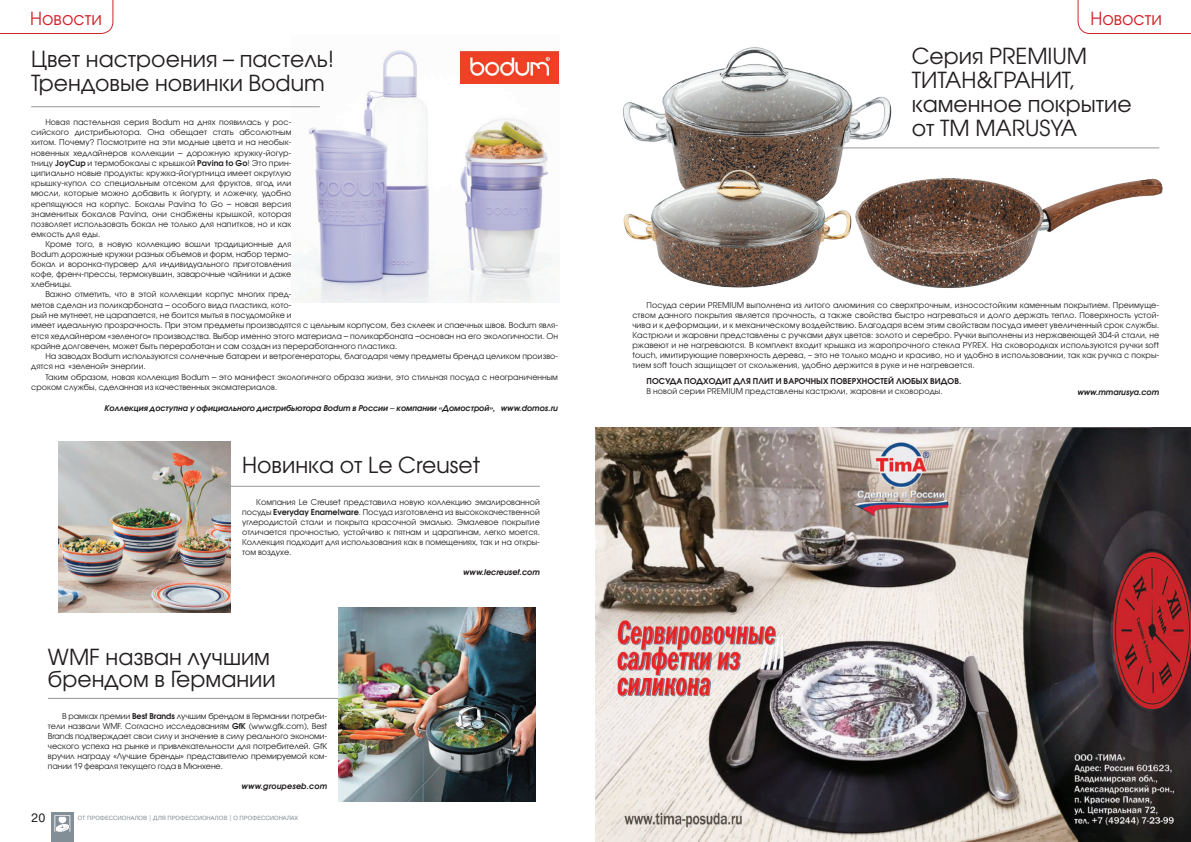
<style>
.page{position:relative;width:1191px;height:842px;background:#fff}
.page>*{position:absolute;margin:0;border:0;box-sizing:border-box;transform-origin:0 0}
.t1{font:22px/24px "Avant Garde Gothic C";color:#231f20}
.t2{font:18px "Avant Garde Gothic C";color:#d1232a}
.t3{font:12px "Pragmatica C";color:#231f20}
.t4{font:8px/10px "Avant Garde Gothic C";color:#231f20;text-align:justify}
.t5{font:italic 600 8px "Avant Garde Gothic C";color:#231f20}
.t6{font:600 8px "Avant Garde Gothic C";letter-spacing:.01em;color:#231f20}
.t7{font:italic 600 8px "Avant Garde Gothic C";letter-spacing:.02em;color:#231f20}
.t8{font:6px "Pragmatica C";color:#828f96}
.s1{font-size:9px}
.s2{font-weight:600}
.s3{font-weight:400;font-style:normal;font-size:9px}
</style>
<div class="page">
<svg style="left:1077px;top:0;width:114px;height:34px"></svg>
<svg style="left:0;top:0;width:113px;height:34px"></svg>
<div style="left:51px;top:812px;width:23px;height:30px;background:#828f96"></div>
<svg style="left:54px;top:815px;width:16px;height:17px"></svg>
<img style="left:623px;top:47px;width:288px;height:102px">
<img style="left:869px;top:179px;width:293px;height:109px">
<img style="left:623px;top:146px;width:246px;height:142px">
<hr style="left:832px;top:147px;width:327px;height:1px;background:#939598">
<img style="left:291px;top:50px;width:268px;height:253px">
<hr style="left:222px;top:486px;width:318px;height:1px;background:#939598">
<hr style="left:31px;top:106px;width:289px;height:1px;background:#939598">
<img style="left:460px;top:51px;width:98px;height:33px">
<hr style="left:48px;top:698px;width:300px;height:1px;background:#939598">
<img style="left:338px;top:608px;width:197px;height:193px">
<img style="left:59px;top:441px;width:171px;height:171px">
<img style="left:595px;top:428px;width:596px;height:414px">
<h2 class="t2" style="left:30px;top:8px;width:73px">Новости</h2>
<h2 class="t2" style="left:1090px;top:8px;width:73px">Новости</h2>
<h1 class="t1" style="left:31px;top:47px;width:304px">Цвет настроения – пастель!<br>Трендовые новинки Bodum</h1>
<p class="t4" style="left:31px;top:117px;width:262px;text-indent:14px">Новая пастельная серия Bodum на днях появилась у рос&shy;сийского дистрибьютора. Она обещает стать абсолютным хитом. Почему? Посмотрите на эти модные цвета и на необык-</p>
<p class="t4" style="left:31px;top:148px;width:262px">новенных хедлайнеров коллекции <span class="s1">–</span> дорожную кружку-йогур&shy;тницу <span class="s2">JoyCup</span> и термобокалы с крышкой <span class="s2">Pavina to Go</span>! Это прин&shy;ципиально новые продукты: кружка-йогуртница имеет округлую крышку-купол со специальным отсеком для фруктов, ягод или мюсли, которые можно добавить к йогурту, и ложечку, удобно</p>
<p class="t4" style="left:31px;top:199px;width:262px">крепящуюся на корпус. Бокалы Pavina to Go <span class="s1">–</span> новая версия знаменитых бокалов Pavina, они снабжены крышкой, которая позволяет использовать бокал не только для напитков, но и как емкость для еды.</p>
<p class="t4" style="left:31px;top:239px;width:262px;text-indent:14px">Кроме того, в новую коллекцию вошли традиционные для Bodum дорожные кружки разных объемов и форм, набор термо&shy;бокал и воронка-пуровер для индивидуального приготовления кофе, френч-прессы, термокувшин, заварочные чайники и даже хлебницы.</p>
<p class="t4" style="left:31px;top:289px;width:262px;line-height:11px;text-align:right">Важно отметить, что в этой коллекции корпус многих пред&shy;метов сделан из поликарбоната <span class="s1">–</span> особого вида пластика, кото-</p>
<p class="t4" style="left:31px;top:310px;width:528px">рый не мутнеет, не царапается, не боится мытья в посудомойке и<br>имеет идеальную прозрачность. При этом предметы производятся с цельным корпусом, без склеек и спаечных швов. Bodum явля-</p>
<p class="t4" style="left:31px;top:331px;width:528px">ется хедлайнером «зеленого» производства. Выбор именно этого материала <span class="s1">–</span> поликарбоната <span class="s1">–</span>основан на его экологичности. Он крайне долговечен, может быть переработан и сам создан из переработанного пластика.</p>
<p class="t4" style="left:31px;top:351px;width:528px;text-indent:14px">На заводах Bodum используются солнечные батареи и ветрогенераторы, благодаря чему предметы бренда целиком произво&shy;дятся на «зеленой» энергии.</p>
<p class="t4" style="left:31px;top:372px;width:528px;text-indent:14px">Таким образом, новая коллекция Bodum <span class="s1">–</span> это манифест экологичного образа жизни, это стильная посуда с неограниченным сроком службы, сделанная из качественных экоматериалов.</p>
<p class="t5" style="left:105px;top:404px;width:455px">Коллекция доступна у официального дистрибьютора Bodum в России <span class="s3">–</span> компании «Домострой», www.domos.ru</p>
<h1 class="t1" style="left:242px;top:452px;width:239px">Новинка от Le Creuset</h1>
<p class="t4" style="left:242px;top:497px;width:299px;text-indent:14px">Компания Le Creuset представила новую коллекцию эмалированной посуды <span class="s2">Everyday Enamelware</span>. Посуда изготовлена из высококачественной углеродистой стали и покрыта красочной эмалью. Эмалевое покрытие отличается прочностью, устойчиво к пятнам и царапинам, легко моется.<br>Коллекция подходит для использования как в помещениях, так и на откры&shy;том воздухе.</p>
<p class="t5" style="left:463px;top:567px;width:78px">www.lecreuset.com</p>
<h1 class="t1" style="left:48px;top:646px;width:229px;line-height:22px">WMF назван лучшим брендом в Германии</h1>
<p class="t4" style="left:48px;top:711px;width:281px;text-indent:14px">В рамках премии <span class="s2">Best Brands</span> лучшим брендом в Германии потреби&shy;тели назвали WMF. Согласно исследованиям <span class="s2">GfK</span> (www.gfk.com), Best Brands подтверждает свои силу и значение в силу реального экономи&shy;ческого успеха на рынке и привлекательности для потребителей. GfK вручил награду «Лучшие бренды» представителю премируемой ком&shy;пании 19 февраля текущего года в Мюнхене.</p>
<p class="t7" style="left:242px;top:782px;width:87px">www.groupeseb.com</p>
<h3 class="t3" style="left:31px;top:811px;width:16px">20</h3>
<p class="t8" style="left:78px;top:815px;width:222px">ОТ ПРОФЕССИОНАЛОВ | ДЛЯ ПРОФЕССИОНАЛОВ | О ПРОФЕССИОНАЛАХ</p>
<h1 class="t1" style="left:911px;top:44px;width:222px">Серия PREMIUM<br>ТИТАН&amp;ГРАНИТ, каменное покрытие от ТМ MARUSYA</h1>
<p class="t4" style="left:632px;top:300px;width:528px;text-indent:14px">Посуда серии PREMIUM выполнена из литого алюминия со сверхпрочным, износостойким каменным покрытием. Преимуще&shy;ством данного покрытия является прочность, а также свойства быстро нагреваться и долго держать тепло. Поверхность устой&shy;чива и к деформации, и к механическому воздействию. Благодаря всем этим свойствам посуда имеет увеличенный срок службы.<br>Кастрюли и жаровни представлены с ручками двух цветов: золото и серебро. Ручки выполнены из нержавеющей 304-й стали, не ржавеют и не нагреваются. В комплект входит крышка из жаропрочного стекла PYREX. На сковородках используются ручки soft touch, имитирующие поверхность дерева, – это не только модно и красиво, но и удобно в использовании, так как ручка с покры&shy;тием soft touch защищает от скольжения, удобно держится в руке и не нагревается.</p>
<p class="t6" style="left:646px;top:376px;width:45px">Посуда под</p>
<p class="t6" style="left:703px;top:376px;width:13px">ходит</p>
<p class="t6" style="left:733px;top:376px;width:7px">для</p>
<p class="t6" style="left:753px;top:376px;width:7px">плит</p>
<p class="t6" style="left:775px;top:376px;width:15px">и варочн</p>
<p class="t6" style="left:816px;top:376px;width:21px">ых повер</p>
<p class="t6" style="left:856px;top:376px;width:12px">хносте</p>
<p class="t6" style="left:888px;top:376px;width:49px">й любых видов</p>
<p class="t6" style="left:959px;top:376px;width:4px">.</p>
<p class="t4" style="left:646px;top:386px;width:297px">В новой серии PREMIUM представлены кастрюли, жаровни и сковороды.</p>
<p class="t5" style="left:1077px;top:387px;width:83px">www.mmarusya.com</p>
</div>
